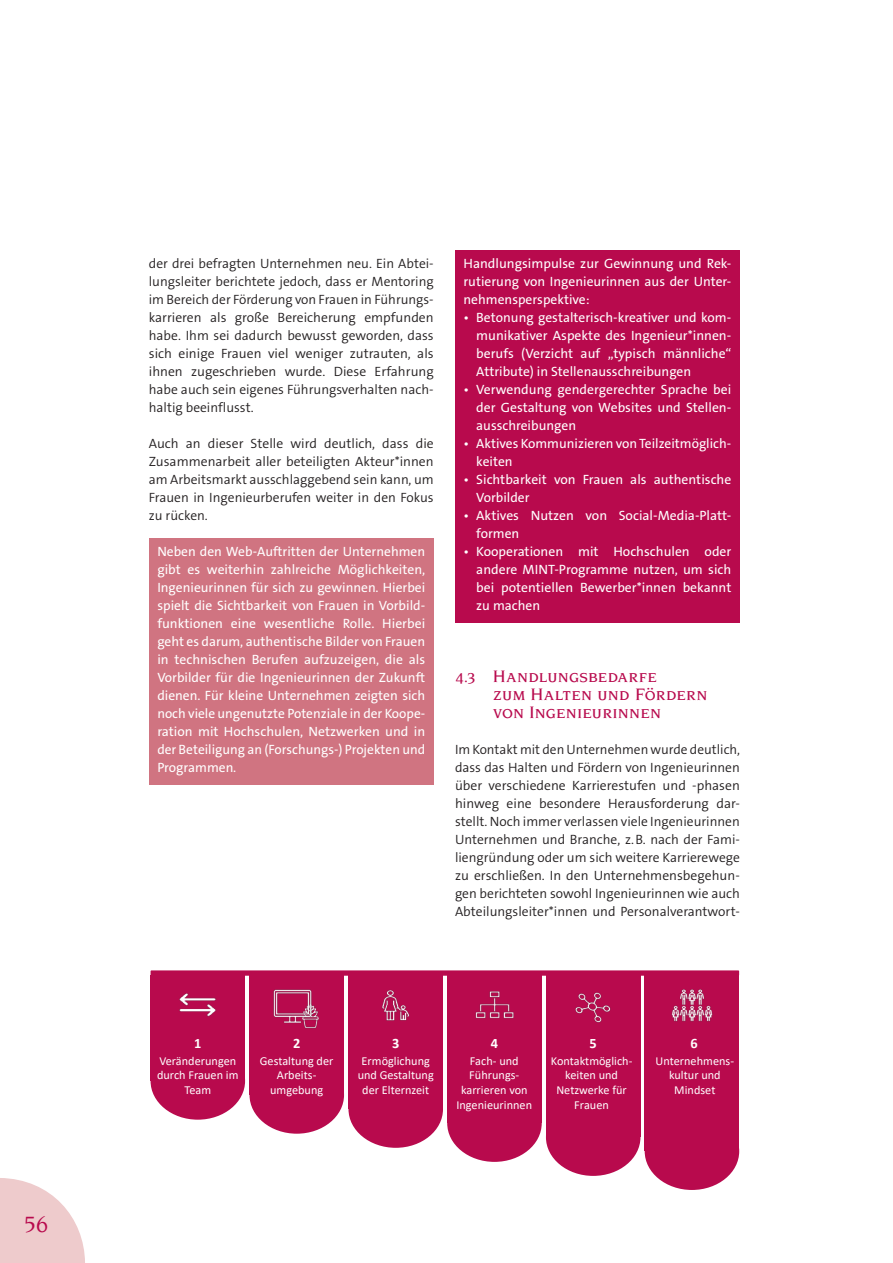
<style>
.page{position:relative;width:893px;height:1263px;background:#fff}
.page>*{position:absolute;margin:0;border:0;box-sizing:border-box;transform-origin:0 0}
.t1{font:500 24px "Novarese Pro";color:#b80a4d}
.t2{font:500 18px/18px "Novarese Pro";letter-spacing:.015em;color:#b80a4d}
.t3{font:700 14.4px "Calibri";color:#fff}
.t4{font:13.5px/18px "The Sans B Plus W5 Plain";color:#fff;text-align:justify}
.t5{font:300 13.5px/18px "The Sans B Plus W4";color:#231f20;text-align:justify}
.t6{font:12.3px/14.7px "Calibri";color:#fff;text-align:center}
</style>
<div class="page">
<div style="left:149px;top:538px;width:285px;height:246px;background:#d07481"></div>
<div style="left:455px;top:250px;width:285px;height:66px;background:#b80a4d"></div>
<div style="left:455px;top:304px;width:285px;height:84px;background:#b80a4d"></div>
<div style="left:455px;top:376px;width:285px;height:66px;background:#b80a4d"></div>
<div style="left:455px;top:430px;width:285px;height:48px;background:#b80a4d"></div>
<div style="left:455px;top:466px;width:285px;height:48px;background:#b80a4d"></div>
<div style="left:455px;top:502px;width:285px;height:48px;background:#b80a4d"></div>
<div style="left:455px;top:538px;width:285px;height:84px;background:#b80a4d"></div>
<div style="left:447px;top:1084px;width:95px;height:78px;background:#b80a4d;border-radius:50%"></div>
<div style="left:447px;top:975px;width:95px;height:148px;background:#b80a4d"></div>
<div style="left:348px;top:1070px;width:95px;height:78px;background:#b80a4d;border-radius:50%"></div>
<div style="left:348px;top:975px;width:95px;height:134px;background:#b80a4d"></div>
<div style="left:250px;top:1056px;width:94px;height:78px;background:#b80a4d;border-radius:50%"></div>
<div style="left:250px;top:975px;width:94px;height:120px;background:#b80a4d"></div>
<div style="left:151px;top:1042px;width:94px;height:78px;background:#b80a4d;border-radius:50%"></div>
<div style="left:151px;top:975px;width:94px;height:106px;background:#b80a4d"></div>
<div style="left:546px;top:1098px;width:94px;height:78px;background:#b80a4d;border-radius:50%"></div>
<div style="left:546px;top:975px;width:94px;height:162px;background:#b80a4d"></div>
<div style="left:645px;top:1112px;width:94px;height:78px;background:#b80a4d;border-radius:50%"></div>
<div style="left:645px;top:975px;width:94px;height:176px;background:#b80a4d"></div>
<img style="left:382px;top:990px;width:28px;height:31px">
<img style="left:575px;top:992px;width:36px;height:31px">
<img style="left:671px;top:989px;width:42px;height:33px">
<img style="left:179px;top:993px;width:38px;height:24px">
<img style="left:475px;top:991px;width:39px;height:28px">
<div style="left:151px;top:970px;width:588px;height:6px;background:#b80a4d"></div>
<img style="left:315px;top:1008px;width:4px;height:20px">
<img style="left:273px;top:989px;width:42px;height:39px">
<svg style="left:0;top:1178px;width:85px;height:85px"></svg>
<h1 class="t1" style="left:24px;top:1210px;width:25px">56</h1>
<p class="t5" style="left:149px;top:255px;width:286px">der drei befragten Unternehmen neu. Ein Abtei&shy;lungsleiter berichtete jedoch, dass er Mentoring im Bereich der Förderung von Frauen in Führungs&shy;karrieren als große Bereicherung empfunden habe. Ihm sei dadurch bewusst geworden, dass sich einige Frauen viel weniger zutrauten, als ihnen zugeschrieben wurde. Diese Erfahrung habe auch sein eigenes Führungsverhalten nach&shy;haltig beeinflusst.</p>
<p class="t5" style="left:149px;top:435px;width:286px">Auch an dieser Stelle wird deutlich, dass die Zusammenarbeit aller beteiligten Akteur*innen am Arbeitsmarkt ausschlaggebend sein kann, um Frauen in Ingenieurberufen weiter in den Fokus zu rücken.</p>
<p class="t4" style="left:157px;top:543px;width:269px">Neben den Web-Auftritten der Unternehmen gibt es weiterhin zahlreiche Möglichkeiten, Ingenieurinnen für sich zu gewinnen. Hierbei spielt die Sichtbarkeit von Frauen in Vorbild&shy;funktionen eine wesentliche Rolle. Hierbei geht es darum, authentische Bilder von Frauen in technischen Berufen aufzuzeigen, die als Vorbilder für die Ingenieurinnen der Zukunft dienen. Für kleine Unternehmen zeigten sich noch viele ungenutzte Potenziale in der Koope&shy;ration mit Hochschulen, Netzwerken und in der Beteiligung an (Forschungs-) Projekten und Programmen.</p>
<p class="t4" style="left:463px;top:255px;width:269px">Handlungsimpulse zur Gewinnung und Rek&shy;rutierung von Ingenieurinnen aus der Unter&shy;nehmensperspektive:</p>
<p class="t4" style="left:476px;top:309px;width:257px;text-indent:-13px">• Betonung gestalterisch-kreativer und kom&shy;munikativer Aspekte des Ingenieur*innen&shy;berufs (Verzicht auf „typisch männliche“ Attribute) in Stellenausschreibungen</p>
<p class="t4" style="left:476px;top:381px;width:257px;text-indent:-13px">• Verwendung gendergerechter Sprache bei der Gestaltung von Websites und Stellen&shy;ausschreibungen</p>
<p class="t4" style="left:476px;top:435px;width:257px;text-indent:-13px">• Aktives Kommunizieren von Teilzeitmöglich&shy;keiten</p>
<p class="t4" style="left:476px;top:471px;width:257px;text-indent:-13px">• Sichtbarkeit von Frauen als authentische<br>Vorbilder</p>
<p class="t4" style="left:476px;top:507px;width:255px;text-indent:-13px">• Aktives Nutzen von Social-Media-Platt&shy;formen</p>
<p class="t4" style="left:476px;top:543px;width:257px;text-indent:-13px">• Kooperationen mit Hochschulen oder andere MINT-Programme nutzen, um sich bei potentiellen Bewerber*innen bekannt zu machen</p>
<h2 class="t2" style="left:493px;top:667px;width:216px;text-indent:-38px">4.3 Handlungsbedarfe<br>zum Halten und Fördern von Ingenieurinnen</h2>
<p class="t5" style="left:455px;top:741px;width:286px">Im Kontakt mit den Unternehmen wurde deutlich, dass das Halten und Fördern von Ingenieurinnen über verschiedene Karrierestufen und -phasen hinweg eine besondere Herausforderung dar&shy;stellt. Noch immer verlassen viele Ingenieurinnen Unternehmen und Branche, z.B. nach der Fami&shy;liengründung oder um sich weitere Karrierewege zu erschließen. In den Unternehmensbegehun&shy;gen berichteten sowohl Ingenieurinnen wie auch Abteilungsleiter*innen und Personalverantwort-</p>
<p class="t3" style="left:194px;top:1033px;width:9px">1</p>
<p class="t6" style="left:157px;top:1053px;width:83px">Veränderungen durch Frauen im<br>Team</p>
<p class="t3" style="left:293px;top:1033px;width:9px">2</p>
<p class="t6" style="left:260px;top:1053px;width:75px">Gestaltung der<br>Arbeits&shy;umgebung</p>
<p class="t3" style="left:392px;top:1033px;width:9px">3</p>
<p class="t6" style="left:358px;top:1053px;width:78px">Ermöglichung und Gestaltung der Elternzeit</p>
<p class="t3" style="left:491px;top:1033px;width:9px">4</p>
<p class="t6" style="left:456px;top:1053px;width:77px">Fach- und<br>Führungs&shy;karrieren von<br>Ingenieurinnen</p>
<p class="t3" style="left:589px;top:1033px;width:9px">5</p>
<p class="t6" style="left:551px;top:1053px;width:83px">Kontaktmöglich&shy;keiten und<br>Netzwerke für<br>Frauen</p>
<p class="t3" style="left:690px;top:1033px;width:9px">6</p>
<p class="t6" style="left:656px;top:1053px;width:80px">Unternehmens&shy;kultur und<br>Mindset</p>
</div>
